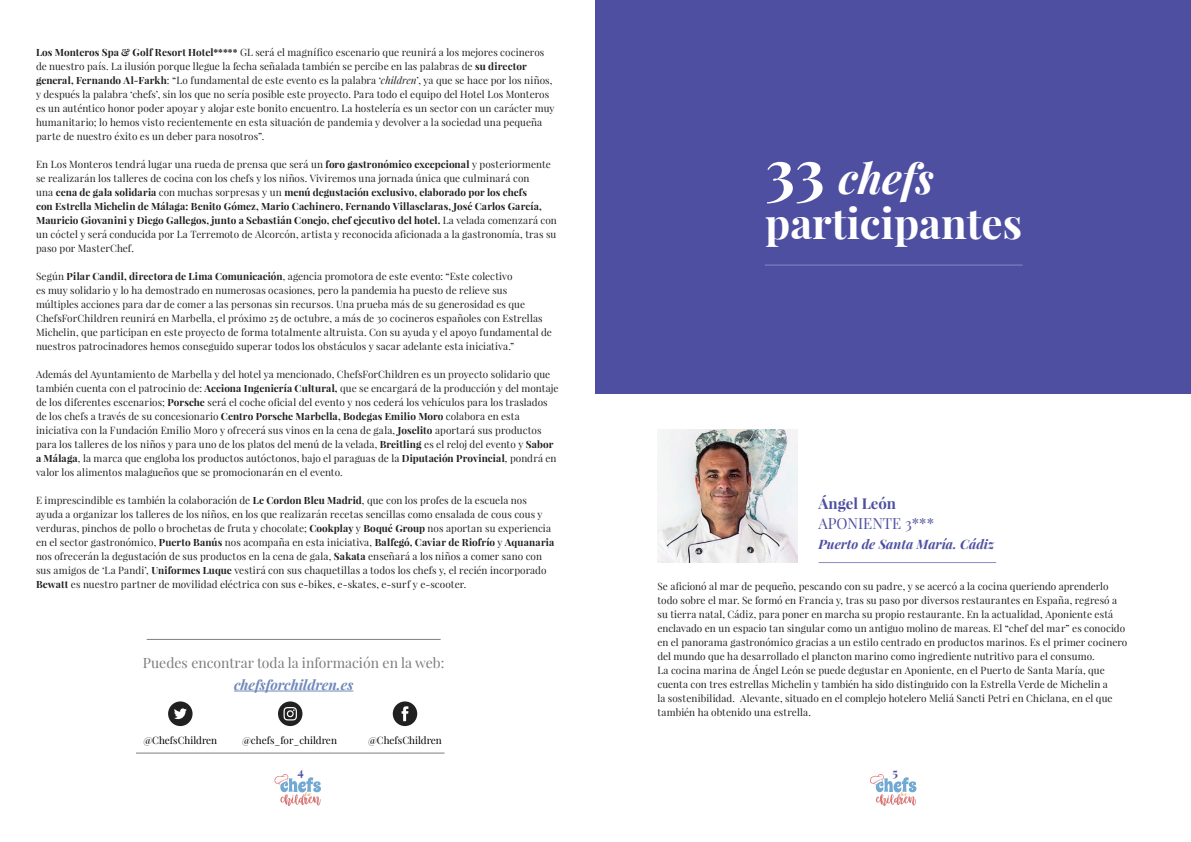
<style>
.page{position:relative;width:1191px;height:842px;background:#fff}
.page>*{position:absolute;margin:0;border:0;box-sizing:border-box;transform-origin:0 0}
.t1{font:700 42px/45px "Playfair Display";color:#fff}
.t2{font:15px "Playfair Display";color:#4e4fa1}
.t3{font:700 15px "Playfair Display";color:#4e4fa1}
.t4{font:14px "Playfair Display";color:#7b7c7f}
.t5{font:italic 700 14px "Playfair Display";color:#6e88bb}
.t6{font:italic 700 13px "Playfair Display";color:#4e4fa1}
.t7{font:700 12px "Playfair Display";color:#4e4fa1}
.t8{font:10px/14px "Playfair Display";letter-spacing:.005em;color:#202020}
.t9{font:10px "Playfair Display";color:#000}
.s1{font-weight:700}
.s2{font-style:italic}
.s3{font-size:61px}
</style>
<div class="page">
<svg style="left:274px;top:774px;width:47px;height:32px"></svg>
<svg style="left:870px;top:774px;width:46px;height:32px"></svg>
<div style="left:596px;top:0;width:595px;height:394px;background:#4e4fa1"></div>
<hr style="left:764px;top:265px;width:258px;height:1px;background:#8c88c1">
<hr style="left:234px;top:691px;width:119px;height:1px;background:#6e88bb">
<hr style="left:147px;top:639px;width:293px;height:1px;background:#7e7e7e">
<hr style="left:136px;top:752px;width:308px;height:1px;background:#7e7e7e">
<div style="left:168px;top:701px;width:24px;height:25px;background:#212121;border-radius:12px"></div>
<svg style="left:174px;top:708px;width:13px;height:11px"></svg>
<div style="left:393px;top:701px;width:24px;height:25px;background:#212121;border-radius:12px"></div>
<svg style="left:401px;top:706px;width:7px;height:15px"></svg>
<div style="left:278px;top:701px;width:24px;height:25px;background:#212121;border-radius:12px"></div>
<svg style="left:283px;top:707px;width:14px;height:13px"></svg>
<hr style="left:818px;top:562px;width:178px;height:1px;background:#8c88c1">
<img style="left:658px;top:430px;width:139px;height:133px">
<p class="t8" style="left:36px;top:45px;width:520px"><span class="s1">Los Monteros Spa &amp; Golf Resort Hotel*****</span> GL será el magnífico escenario que reunirá a los mejores cocineros de nuestro país. La ilusión porque llegue la fecha señalada también se percibe en las palabras de <span class="s1">su director general, Fernando Al-Farkh</span>: “Lo fundamental de este evento es la palabra ‘<span class="s2">children</span>’, ya que se hace por los niños, y después la palabra ‘chefs’, sin los que no sería posible este proyecto. Para todo el equipo del Hotel Los Monteros es un auténtico honor poder apoyar y alojar este bonito encuentro. La hostelería es un sector con un carácter muy humanitario; lo hemos visto recientemente en esta situación de pandemia y devolver a la sociedad una pequeña parte de nuestro éxito es un deber para nosotros”.</p>
<p class="t8" style="left:36px;top:157px;width:522px">En Los Monteros tendrá lugar una rueda de prensa que será un <span class="s1">foro gastronómico excepcional</span> y posteriormente se realizarán los talleres de cocina con los chefs y los niños. Viviremos una jornada única que culminará con<br>una <span class="s1">cena de gala solidaria</span> con muchas sorpresas y un <span class="s1">menú degustación exclusivo, elaborado por los chefs<br>con Estrella Michelin de Málaga: Benito Gómez, Mario Cachinero, Fernando Villasclaras, José Carlos García, Mauricio Giovanini y Diego Gallegos, junto a Sebastián Conejo, chef ejecutivo del hotel.</span> La velada comenzará con un cóctel y será conducida por La Terremoto de Alcorcón, artista y reconocida aficionada a la gastronomía, tras su paso por MasterChef.</p>
<p class="t8" style="left:36px;top:269px;width:517px">Según <span class="s1">Pilar Candil, directora de Lima Comunicación</span>, agencia promotora de este evento: “Este colectivo<br>es muy solidario y lo ha demostrado en numerosas ocasiones, pero la pandemia ha puesto de relieve sus múltiples acciones para dar de comer a las personas sin recursos. Una prueba más de su generosidad es que ChefsForChildren reunirá en Marbella, el próximo 25 de octubre, a más de 30 cocineros españoles con Estrellas Michelin, que participan en este proyecto de forma totalmente altruista. Con su ayuda y el apoyo fundamental de nuestros patrocinadores hemos conseguido superar todos los obstáculos y sacar adelante esta iniciativa.”</p>
<p class="t8" style="left:36px;top:367px;width:524px">Además del Ayuntamiento de Marbella y del hotel ya mencionado, ChefsForChildren es un proyecto solidario que también cuenta con el patrocinio de: <span class="s1">Acciona Ingeniería Cultural,</span> que se encargará de la producción y del montaje de los diferentes escenarios; <span class="s1">Porsche</span> será el coche oficial del evento y nos cederá los vehículos para los traslados de los chefs a través de su concesionario <span class="s1">Centro Porsche Marbella, Bodegas Emilio Moro</span> colabora en esta iniciativa con la Fundación Emilio Moro y ofrecerá sus vinos en la cena de gala, <span class="s1">Joselito</span> aportará sus productos para los talleres de los niños y para uno de los platos del menú de la velada, <span class="s1">Breitling</span> es el reloj del evento y <span class="s1">Sabor a Málaga</span>, la marca que engloba los productos autóctonos, bajo el paraguas de la <span class="s1">Diputación Provincial</span>, pondrá en valor los alimentos malagueños que se promocionarán en el evento.</p>
<p class="t8" style="left:36px;top:493px;width:520px">E imprescindible es también la colaboración de <span class="s1">Le Cordon Bleu Madrid</span>, que con los profes de la escuela nos ayuda a organizar los talleres de los niños, en los que realizarán recetas sencillas como ensalada de cous cous y verduras, pinchos de pollo o brochetas de fruta y chocolate; <span class="s1">Cookplay</span> y <span class="s1">Boqué Group</span> nos aportan su experiencia en el sector gastronómico, <span class="s1">Puerto Banús</span> nos acompaña en esta iniciativa, <span class="s1">Balfegó, Caviar de Riofrío</span> y <span class="s1">Aquanaria </span>nos ofrecerán la degustación de sus productos en la cena de gala, <span class="s1">Sakata</span> enseñará a los niños a comer sano con sus amigos de ‘La Pandi’, <span class="s1">Uniformes Luque</span> vestirá con sus chaquetillas a todos los chefs y, el recién incorporado <span class="s1">Bewatt</span> es nuestro partner de movilidad eléctrica con sus e-bikes, e-skates, e-surf y e-scooter.</p>
<h3 class="t4" style="left:143px;top:654px;width:303px">Puedes encontrar toda la información en la web:</h3>
<h3 class="t5" style="left:234px;top:675px;width:121px">chefsforchildren.es</h3>
<p class="t9" style="left:143px;top:734px;width:75px">@ChefsChildren</p>
<p class="t9" style="left:242px;top:734px;width:96px">@chefs_for_children</p>
<p class="t9" style="left:368px;top:734px;width:75px">@ChefsChildren</p>
<h1 class="t1" style="left:765px;top:156px;width:258px"><span class="s3">33</span> <span class="s2">chefs </span>participantes</h1>
<h2 class="t3" style="left:818px;top:494px;width:79px">Ángel León</h2>
<h2 class="t2" style="left:818px;top:514px;width:117px">APONIENTE 3***</h2>
<h3 class="t6" style="left:818px;top:535px;width:177px">Puerto de Santa María. Cádiz</h3>
<p class="t8" style="left:657px;top:579px;width:471px">Se aficionó al mar de pequeño, pescando con su padre, y se acercó a la cocina queriendo aprenderlo todo sobre el mar. Se formó en Francia y, tras su paso por diversos restaurantes en España, regresó a su tierra natal, Cádiz, para poner en marcha su propio restaurante. En la actualidad, Aponiente está enclavado en un espacio tan singular como un antiguo molino de mareas. El “chef del mar” es conocido en el panorama gastronómico gracias a un estilo centrado en productos marinos. Es el primer cocinero del mundo que ha desarrollado el plancton marino como ingrediente nutritivo para el consumo.<br>La cocina marina de Ángel León se puede degustar en Aponiente, en el Puerto de Santa María, que cuenta con tres estrellas Michelin y también ha sido distinguido con la Estrella Verde de Michelin a<br>la sostenibilidad. Alevante, situado en el complejo hotelero Meliá Sancti Petri en Chiclana, en el que también ha obtenido una estrella.</p>
<p class="t7" style="left:297px;top:764px;width:8px">4</p>
<p class="t7" style="left:892px;top:765px;width:7px">5</p>
</div>
